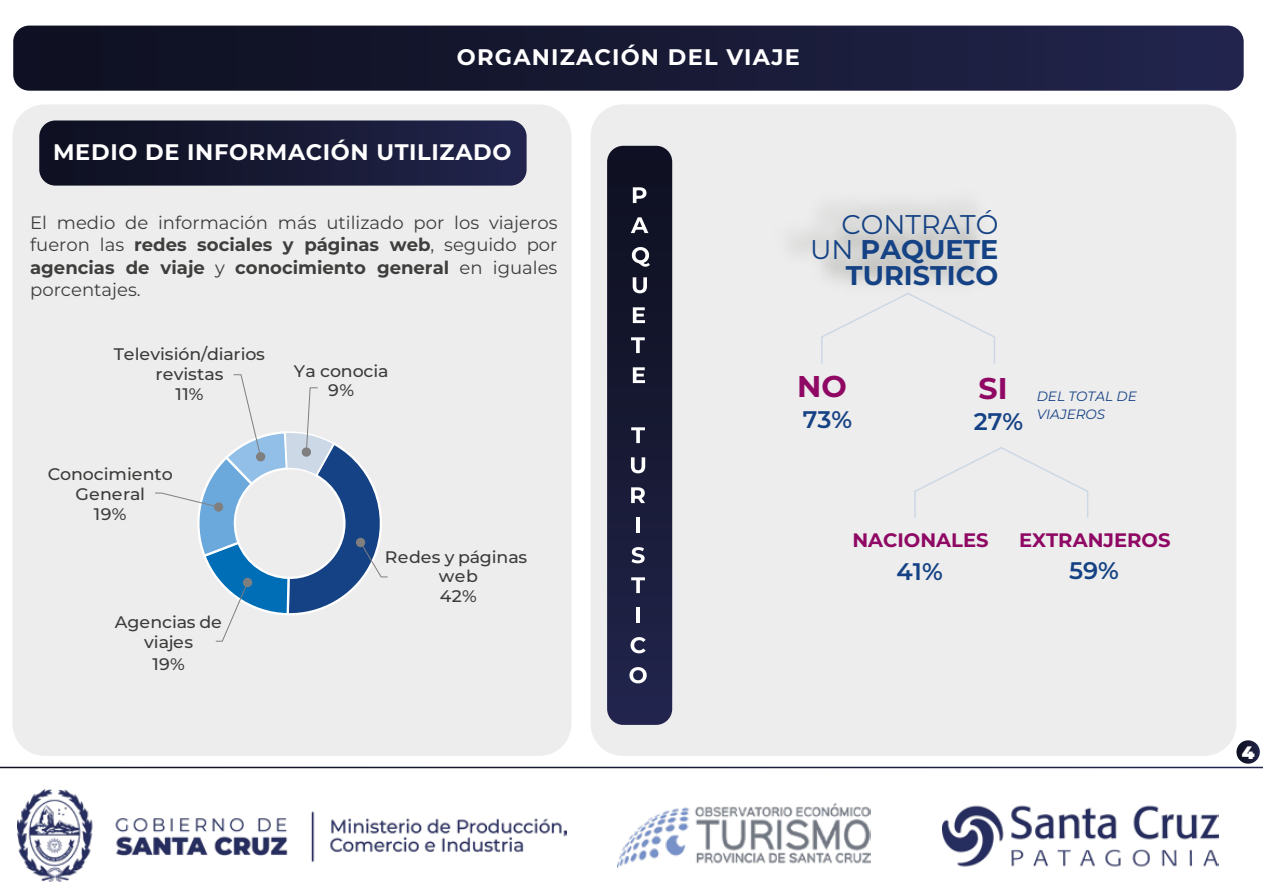
<style>
.page{position:relative;width:1263px;height:893px;background:#fff}
.page>*{position:absolute;margin:0;border:0;box-sizing:border-box;transform-origin:0 0}
.t1{font:700 30px "Montserrat";color:#8f0863}
.t2{font:700 27px/25.5px "Montserrat";color:#154284;text-align:right}
.t3{font:600 24px "Montserrat";color:#154284}
.t4{font:700 22.5px "Montserrat";letter-spacing:.03em;color:#fff}
.t5{font:700 22.5px "Montserrat";letter-spacing:.055em;color:#fff}
.t6{font:700 19.5px "Montserrat";color:#8f0863}
.t7{font:18px/22.5px "Montserrat";color:#3c3c3b;text-align:justify}
.t8{font:900 18px "Montserrat";color:#fff}
.t9{font:500 16.8px/19px "Montserrat";letter-spacing:-.005em;color:#3c3c3b;text-align:center;scale:1.04 1}
.t10{font:italic 13.5px/18px "Montserrat";color:#154284}
.s1{font-weight:700}
.s2{font-weight:400}
</style>
<div class="page">
<img style="left:617px;top:803px;width:253px;height:65px">
<img style="left:17px;top:789px;width:549px;height:92px">
<div style="left:12px;top:104px;width:559px;height:652px;background:#ededed;border-radius:32px"></div>
<div style="left:590px;top:104px;width:646px;height:652px;background:#ededed;border-radius:32px"></div>
<img style="left:943px;top:805px;width:275px;height:62px">
<svg style="left:821px;top:306px;width:174px;height:58px"></svg>
<svg style="left:914px;top:447px;width:175px;height:71px"></svg>
<svg style="left:13px;top:26px;width:1231px;height:65px;background:#191b36"></svg>
<svg style="left:39px;top:120px;width:488px;height:66px;background:#1c1e39"></svg>
<svg style="left:1236px;top:740px;width:24px;height:24px"></svg>
<svg style="left:155px;top:374px;width:233px;height:268px"></svg>
<div style="left:302px;top:447px;width:9px;height:10px;background:#7f7f80;border-radius:50%"></div>
<svg style="left:607px;top:146px;width:65px;height:579px;background:#242640"></svg>
<p class="t5" style="left:457px;top:41px;width:345px">ORGANIZACIÓN DEL VIAJE</p>
<p class="t4" style="left:53px;top:136px;width:460px">MEDIO DE INFORMACIÓN UTILIZADO</p>
<p class="t7" style="left:30px;top:210px;width:529px">El medio de información más utilizado por los viajeros fueron las <span class="s1">redes sociales y páginas web</span>, seguido por <span class="s1">agencias de viaje</span> y <span class="s1">conocimiento general</span> en iguales porcentajes.</p>
<p class="t9" style="left:114px;top:344px;width:147px;line-height:20.1px">Televisión/diarios revistas</p>
<p class="t9" style="left:176px;top:384px;width:28px">11%</p>
<p class="t9" style="left:48px;top:463px;width:122px;line-height:20.2px">Conocimiento<br>General<br>19%</p>
<p class="t9" style="left:115px;top:612px;width:104px;line-height:20.1px">Agencias de viajes</p>
<p class="t9" style="left:152px;top:654px;width:33px">19%</p>
<p class="t9" style="left:294px;top:361px;width:93px;line-height:18.6px">Ya conocia<br>9%</p>
<p class="t9" style="left:385px;top:547px;width:138px">Redes y páginas web<br>42%</p>
<h2 class="t2" style="left:810px;top:210px;width:190px"><span class="s2">CONTRATÓ<br>UN</span> PAQUETE<br>TURISTICO</h2>
<h1 class="t1" style="left:797px;top:365px;width:51px">NO</h1>
<h3 class="t3" style="left:803px;top:402px;width:51px">73%</h3>
<h1 class="t1" style="left:978px;top:367px;width:31px">SI</h1>
<h3 class="t3" style="left:974px;top:404px;width:51px">27%</h3>
<p class="t10" style="left:1037px;top:387px;width:102px">DEL TOTAL DE<br>VIAJEROS</p>
<p class="t6" style="left:852px;top:526px;width:138px">NACIONALES</p>
<p class="t6" style="left:1019px;top:526px;width:153px">EXTRANJEROS</p>
<h3 class="t3" style="left:896px;top:554px;width:48px">41%</h3>
<h3 class="t3" style="left:1069px;top:554px;width:51px">59%</h3>
<p class="t8" style="left:1242px;top:739px;width:14px">4</p>
</div>
